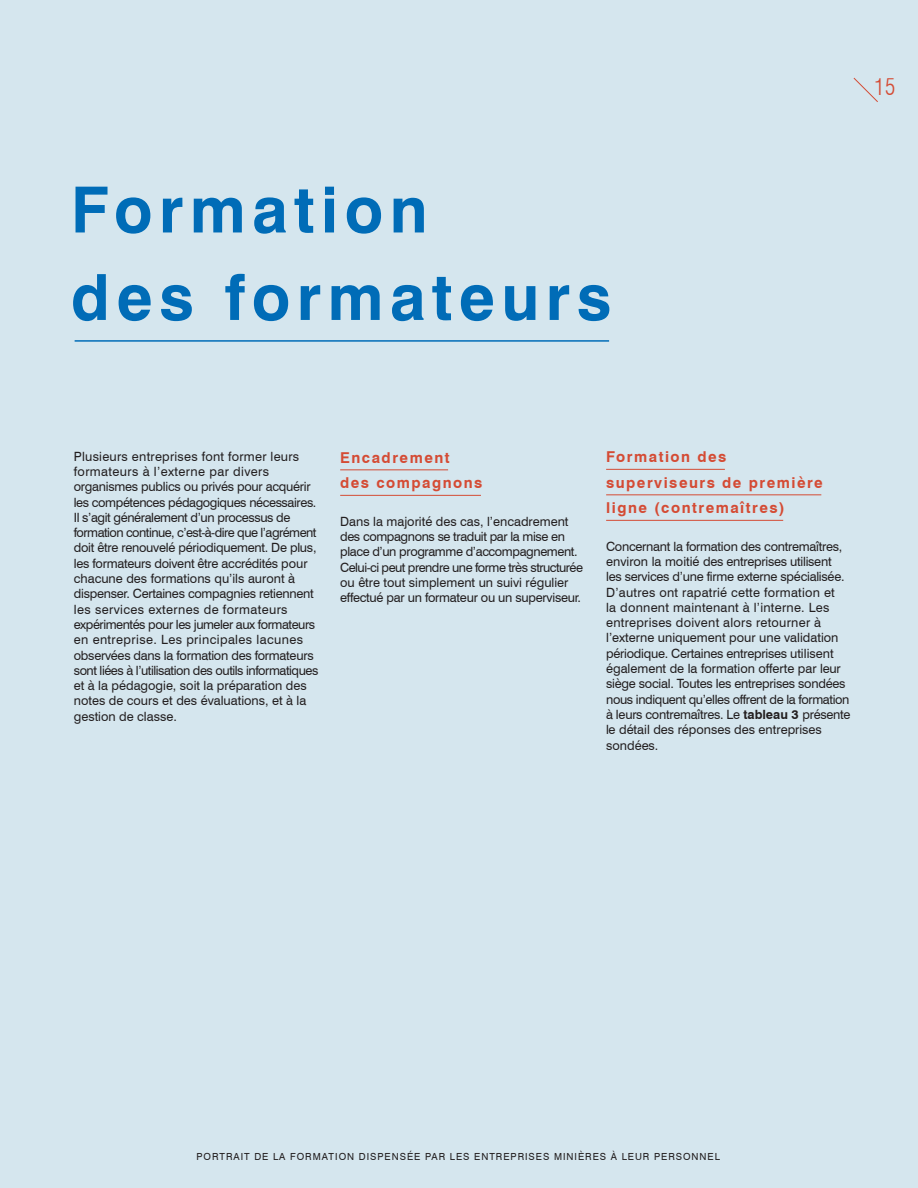
<style>
.page{position:relative;width:918px;height:1188px;background:#d5e6ee}
.page>*{position:absolute;margin:0;border:0;box-sizing:border-box;transform-origin:0 0}
.t1{font:700 63.75px/87.4px "Swiss 721 BT";letter-spacing:.1em;color:#006cb7}
.t2{font:300 condensed 22.8px "Swiss 721 BT";color:#d44b34}
.t3{font:700 15px/25.5px "Swiss 721 BT";letter-spacing:.1em;color:#d44b34}
.t4{font:12.75px/15.3px "Swiss 721 BT";letter-spacing:-.02em;color:#231f20}
.t5{font:9.75px "Swiss 721 BT";letter-spacing:.1em;color:#231f20}
.s1{font-weight:700}
</style>
<div class="page">
<svg style="left:853px;top:78px;width:25px;height:24px"></svg>
<hr style="left:340px;top:470px;width:108px;height:1px;background:#d44b34">
<hr style="left:340px;top:495px;width:141px;height:1px;background:#d44b34">
<hr style="left:75px;top:340px;width:534px;height:2px;background:#006cb7">
<hr style="left:606px;top:469px;width:119px;height:1px;background:#d44b34">
<hr style="left:606px;top:495px;width:215px;height:1px;background:#d44b34">
<hr style="left:606px;top:520px;width:177px;height:1px;background:#d44b34">
<p class="t1" style="left:71px;top:166px;width:542px">Formation<br>des formateurs</p>
<p class="t2" style="left:874px;top:73px;width:23px">15</p>
<p class="t4" style="left:74px;top:448px;width:246px">Plusieurs entreprises font former leurs formateurs à l’externe par divers organismes publics ou privés pour acquérir les compétences pédagogiques nécessaires.<br>Il s’agit généralement d’un processus de formation continue, c’est-à-dire que l’agrément doit être renouvelé périodiquement. De plus, les formateurs doivent être accrédités pour chacune des formations qu’ils auront à dispenser. Certaines compagnies retiennent les services externes de formateurs expérimentés pour les jumeler aux formateurs en entreprise. Les principales lacunes observées dans la formation des formateurs sont liées à l’utilisation des outils informatiques et à la pédagogie, soit la préparation des notes de cours et des évaluations, et à la gestion de classe.</p>
<p class="t3" style="left:606px;top:444px;width:218px">Formation des superviseurs de première ligne (contremaîtres)</p>
<p class="t3" style="left:340px;top:445px;width:144px">Encadrement<br>des compagnons</p>
<p class="t4" style="left:340px;top:513px;width:244px">Dans la majorité des cas, l’encadrement des compagnons se traduit par la mise en place d’un programme d’accompagnement.<br>Celui-ci peut prendre une forme très structurée ou être tout simplement un suivi régulier effectué par un formateur ou un superviseur.</p>
<p class="t4" style="left:606px;top:538px;width:246px">Concernant la formation des contremaîtres, environ la moitié des entreprises utilisent<br>les services d’une firme externe spécialisée.<br>D’autres ont rapatrié cette formation et<br>la donnent maintenant à l’interne. Les entreprises doivent alors retourner à l’externe uniquement pour une validation périodique. Certaines entreprises utilisent également de la formation offerte par leur siège social. Toutes les entreprises sondées nous indiquent qu’elles offrent de la formation à leurs contremaîtres. Le <span class="s1">tableau 3</span> présente le détail des réponses des entreprises sondées.</p>
<p class="t5" style="left:196px;top:1150px;width:525px">Portrait de la formation dispensée par les entreprises minières à leur personnel</p>
</div>
